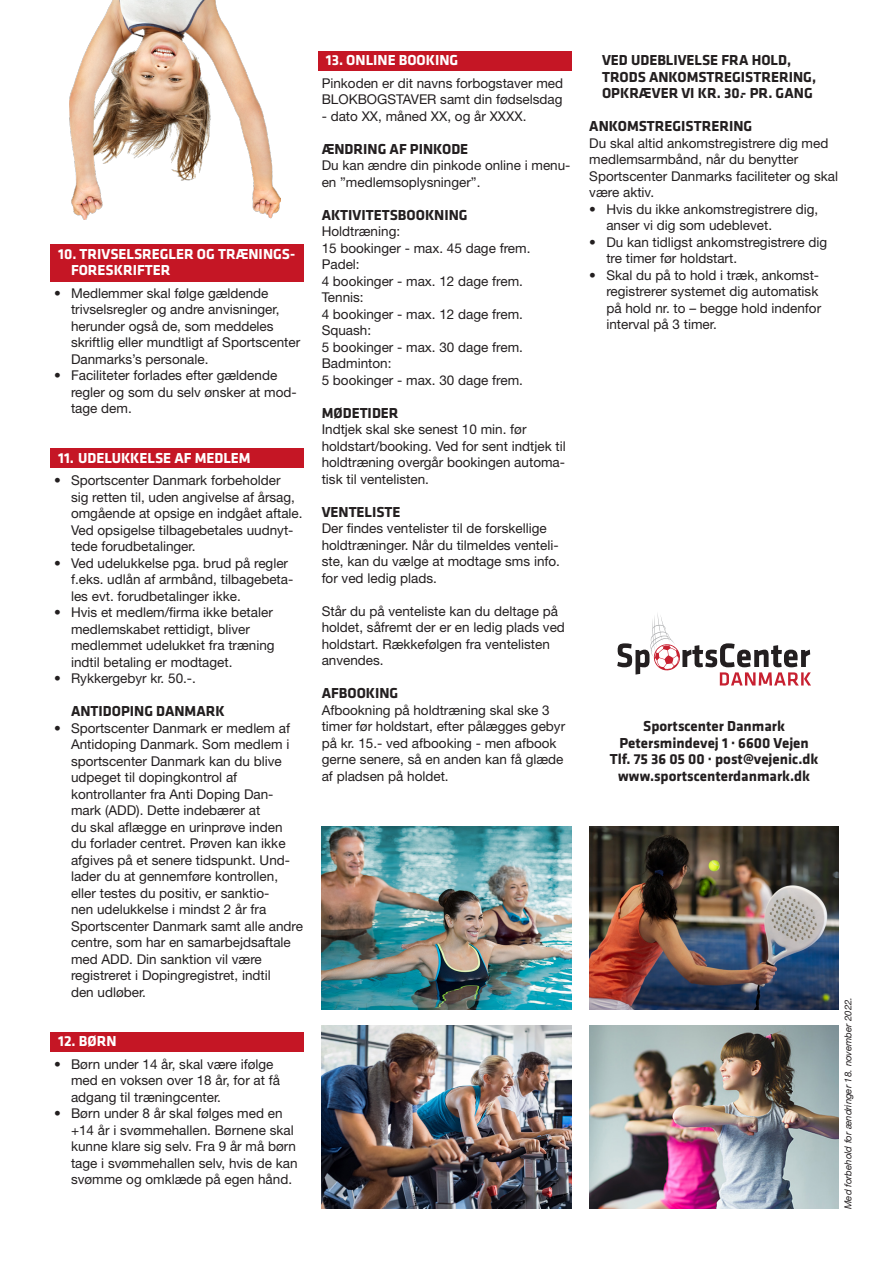
<style>
.page{position:relative;width:893px;height:1263px;background:#fff}
.page>*{position:absolute;margin:0;border:0;box-sizing:border-box;transform-origin:0 0}
.t1{font:700 15px "Klavika";color:#231f20}
.t2{font:700 15px/16.5px "Klavika";color:#fff}
.t3{font:13.5px/16.5px "Helvetica Neue LT Std";color:#231f20}
.t4{font:italic 9.6px "Helvetica Neue";color:#231f20}
</style>
<div class="page">
<div style="left:50px;top:449px;width:254px;height:19px;background:#c51625"></div>
<div style="left:318px;top:51px;width:253px;height:19px;background:#c51625"></div>
<div style="left:50px;top:244px;width:253px;height:38px;background:#c51625"></div>
<div style="left:50px;top:1032px;width:254px;height:19px;background:#c51625"></div>
<img style="left:69px;top:0;width:211px;height:220px">
<img style="left:322px;top:826px;width:249px;height:183px">
<img style="left:589px;top:826px;width:250px;height:183px">
<img style="left:322px;top:1026px;width:249px;height:183px">
<img style="left:589px;top:1026px;width:250px;height:183px">
<svg style="left:617px;top:613px;width:194px;height:72px"></svg>
<p class="t2" style="left:71px;top:245px;width:226px;text-indent:-13px">10. TRIVSELSREGLER OG TRÆNINGS-<br>FORESKRIFTER</p>
<p class="t3" style="left:71px;top:285px;width:231px;text-indent:-17px">• Medlemmer skal følge gældende trivselsregler og andre anvisninger, herunder også de, som meddeles skriftlig eller mundtligt af Sportscenter Danmarks’s personale.</p>
<p class="t3" style="left:71px;top:367px;width:227px;text-indent:-17px">• Faciliteter forlades efter gældende regler og som du selv ønsker at mod&shy;tage dem.</p>
<p class="t2" style="left:58px;top:449px;width:194px">11. UDELUKKELSE AF MEDLEM</p>
<p class="t3" style="left:71px;top:472px;width:233px;text-indent:-17px">• Sportscenter Danmark forbeholder<br>sig retten til, uden angivelse af årsag, omgående at opsige en indgået aftale.<br>Ved opsigelse tilbagebetales uudnyt&shy;tede forudbetalinger.</p>
<p class="t3" style="left:71px;top:555px;width:224px;text-indent:-17px">• Ved udelukkelse pga. brud på regler f.eks. udlån af armbånd, tilbagebeta&shy;les evt. forudbetalinger ikke.</p>
<p class="t3" style="left:71px;top:604px;width:205px;text-indent:-17px">• Hvis et medlem/firma ikke betaler medlemskabet rettidigt, bliver medlemmet udelukket fra træning indtil betaling er modtaget.</p>
<p class="t3" style="left:54px;top:670px;width:143px">• Rykkergebyr kr. 50.-.</p>
<p class="t1" style="left:71px;top:700px;width:155px">ANTIDOPING DANMARK</p>
<p class="t3" style="left:71px;top:720px;width:221px;text-indent:-17px">• Sportscenter Danmark er medlem af Antidoping Danmark. Som medlem i sportscenter Danmark kan du blive udpeget til dopingkontrol af</p>
<p class="t3" style="left:71px;top:786px;width:234px">kontrollanter fra Anti Doping Dan&shy;mark (ADD). Dette indebærer at<br>du skal aflægge en urinprøve inden<br>du forlader centret. Prøven kan ikke afgives på et senere tidspunkt. Und&shy;lader du at gennemføre kontrollen, eller testes du positiv, er sanktio-<br>nen udelukkelse i mindst 2 år fra Sportscenter Danmark samt alle andre centre, som har en samarbejdsaftale med ADD. Din sanktion vil være registreret i Dopingregistret, indtil<br>den udløber.</p>
<p class="t2" style="left:58px;top:1032px;width:60px">12. BØRN</p>
<p class="t3" style="left:71px;top:1056px;width:211px;text-indent:-17px">• Børn under 14 år, skal være ifølge med en voksen over 18 år, for at få</p>
<p class="t3" style="left:71px;top:1089px;width:152px">adgang til træningcenter.</p>
<p class="t3" style="left:71px;top:1105px;width:228px;text-indent:-17px">• Børn under 8 år skal følges med en +14 år i svømmehallen. Børnene skal kunne klare sig selv. Fra 9 år må børn tage i svømmehallen selv, hvis de kan svømme og omklæde på egen hånd.</p>
<p class="t2" style="left:326px;top:51px;width:134px">13. ONLINE BOOKING</p>
<p class="t3" style="left:322px;top:75px;width:243px">Pinkoden er dit navns forbogstaver med<br>BLOKBOGSTAVER samt din fødselsdag</p>
<p class="t3" style="left:322px;top:108px;width:206px">- dato XX, måned XX, og år XXXX.</p>
<p class="t1" style="left:322px;top:138px;width:148px">ÆNDRING AF PINKODE</p>
<p class="t3" style="left:322px;top:157px;width:250px">Du kan ændre din pinkode online i menu&shy;en ”medlemsoplysninger”.</p>
<p class="t1" style="left:322px;top:204px;width:148px">AKTIVITETSBOOKNING</p>
<p class="t3" style="left:322px;top:223px;width:80px">Holdtræning:</p>
<p class="t3" style="left:322px;top:240px;width:210px">15 bookinger - max. 45 dage frem.</p>
<p class="t3" style="left:322px;top:256px;width:40px">Padel:</p>
<p class="t3" style="left:322px;top:273px;width:203px">4 bookinger - max. 12 dage frem.</p>
<p class="t3" style="left:322px;top:289px;width:44px">Tennis:</p>
<p class="t3" style="left:322px;top:306px;width:203px">4 bookinger - max. 12 dage frem.</p>
<p class="t3" style="left:322px;top:322px;width:51px">Squash:</p>
<p class="t3" style="left:322px;top:339px;width:203px">5 bookinger - max. 30 dage frem.</p>
<p class="t3" style="left:322px;top:355px;width:71px">Badminton:</p>
<p class="t3" style="left:322px;top:372px;width:203px">5 bookinger - max. 30 dage frem.</p>
<p class="t1" style="left:322px;top:402px;width:78px">MØDETIDER</p>
<p class="t3" style="left:322px;top:421px;width:246px">Indtjek skal ske senest 10 min. før holdstart/booking. Ved for sent indtjek til holdtræning overgår bookingen automa&shy;tisk til ventelisten.</p>
<p class="t1" style="left:322px;top:501px;width:80px">VENTELISTE</p>
<p class="t3" style="left:322px;top:520px;width:240px">Der findes ventelister til de forskellige holdtræninger. Når du tilmeldes venteli&shy;ste, kan du vælge at modtage sms info. for ved ledig plads.</p>
<p class="t3" style="left:322px;top:603px;width:245px">Står du på venteliste kan du deltage på holdet, såfremt der er en ledig plads ved holdstart. Rækkefølgen fra ventelisten anvendes.</p>
<p class="t1" style="left:322px;top:682px;width:78px">AFBOOKING</p>
<p class="t3" style="left:322px;top:702px;width:245px">Afbookning på holdtræning skal ske 3 timer før holdstart, efter pålægges gebyr på kr. 15.- ved afbooking - men afbook gerne senere, så en anden kan få glæde af pladsen på holdet.</p>
<p class="t1" style="left:602px;top:49px;width:191px">VED UDEBLIVELSE FRA HOLD,</p>
<p class="t1" style="left:602px;top:66px;width:215px">TRODS ANKOMSTREGISTRERING,</p>
<p class="t1" style="left:602px;top:82px;width:212px">OPKRÆVER VI KR. 30.- PR. GANG</p>
<p class="t1" style="left:589px;top:115px;width:164px">ANKOMSTREGISTRERING</p>
<p class="t3" style="left:589px;top:135px;width:250px">Du skal altid ankomstregistrere dig med medlemsarmbånd, når du benytter<br>Sportscenter Danmarks faciliteter og skal være aktiv.</p>
<p class="t3" style="left:606px;top:201px;width:213px;text-indent:-17px">• Hvis du ikke ankomstregistrere dig, anser vi dig som udeblevet.</p>
<p class="t3" style="left:606px;top:234px;width:222px;text-indent:-17px">• Du kan tidligst ankomstregistrere dig tre timer før holdstart.</p>
<p class="t3" style="left:606px;top:267px;width:216px;text-indent:-17px">• Skal du på to hold i træk, ankomst&shy;registrerer systemet dig automatisk på hold nr. to – begge hold indenfor interval på 3 timer.</p>
<p class="t1" style="left:643px;top:715px;width:143px">Sportscenter Danmark</p>
<p class="t1" style="left:619px;top:732px;width:191px">Petersmindevej 1 · 6600 Vejen</p>
<p class="t1" style="left:610px;top:748px;width:210px">Tlf. 75 36 05 00 · post@vejenic.dk</p>
<p class="t1" style="left:618px;top:765px;width:194px">www.sportscenterdanmark.dk</p>
<p class="t4" style="left:841px;top:1209px;width:214px;rotate:-90deg">Med forbehold for ændringer 18. november 2022.</p>
</div>
